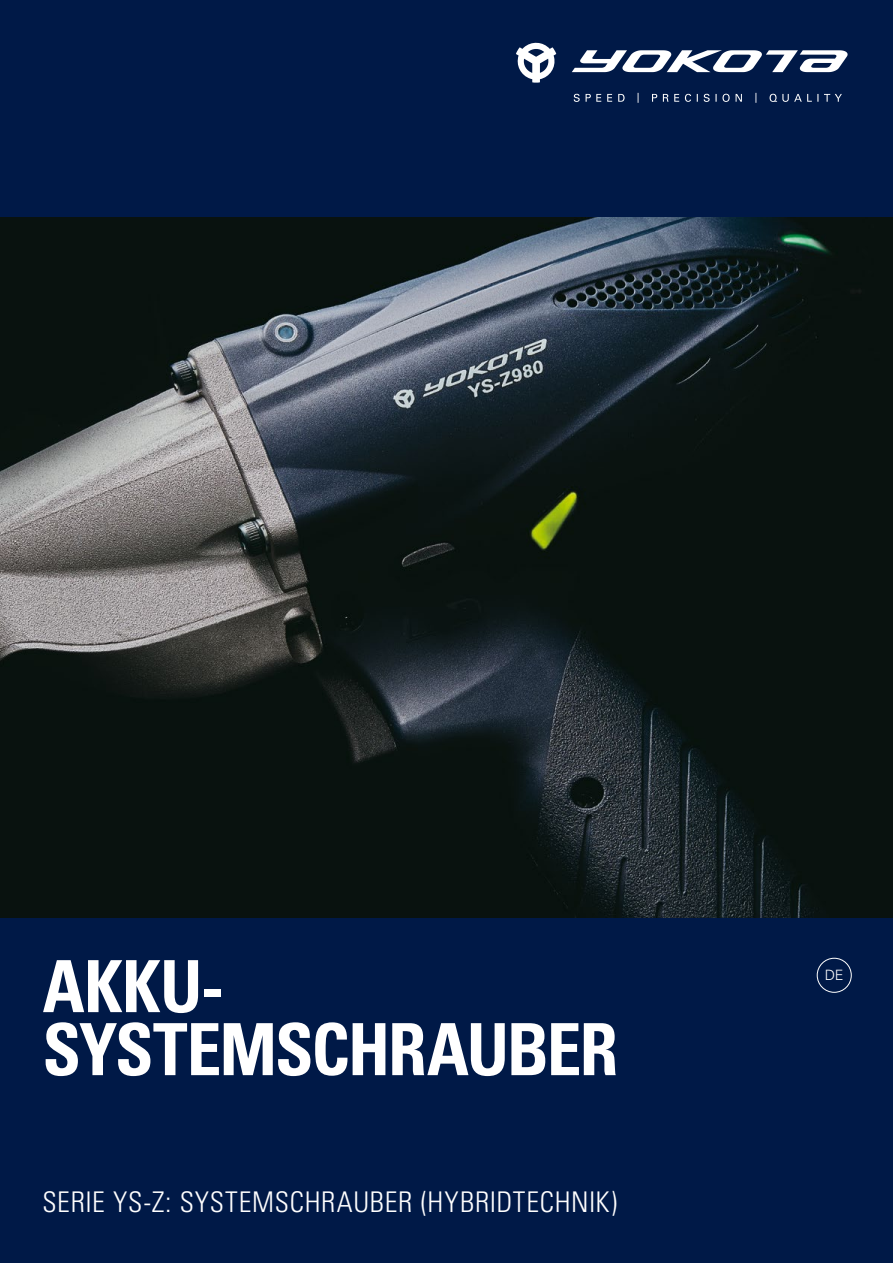
<style>
.page{position:relative;width:893px;height:1263px;background:#fff}
.page>*{position:absolute;margin:0;border:0;box-sizing:border-box;transform-origin:0 0}
.t1{font:700 condensed 72px/63px "Univers LT Pro";letter-spacing:-.03em;color:#fff;scale:.96 1}
.t2{font:300 condensed 28.5px "Univers LT Pro";letter-spacing:.02em;color:#fff}
.t3{font:300 14.25px "Univers LT Pro 45";color:#fff}
</style>
<div class="page">
<img style="left:0;top:217px;width:893px;height:701px">
<div style="left:0;top:0;width:893px;height:217px;background:#001947"></div>
<div style="left:0;top:918px;width:893px;height:345px;background:#001947"></div>
<div style="left:817px;top:958px;width:35px;height:35px;border:1px solid #fff;border-radius:50%"></div>
<svg style="left:572px;top:50px;width:276px;height:22px"></svg>
<svg style="left:516px;top:42px;width:40px;height:41px"></svg>
<svg style="left:574px;top:93px;width:268px;height:10px"></svg>
<h1 class="t1" style="left:43px;top:954px;width:601px">AKKU-<br>SYSTEMSCHRAUBER</h1>
<p class="t2" style="left:43px;top:1182px;width:576px">SERIE YS-Z: SYSTEMSCHRAUBER (HYBRIDTECHNIK)</p>
<p class="t3" style="left:825px;top:966px;width:20px">DE</p>
</div>
